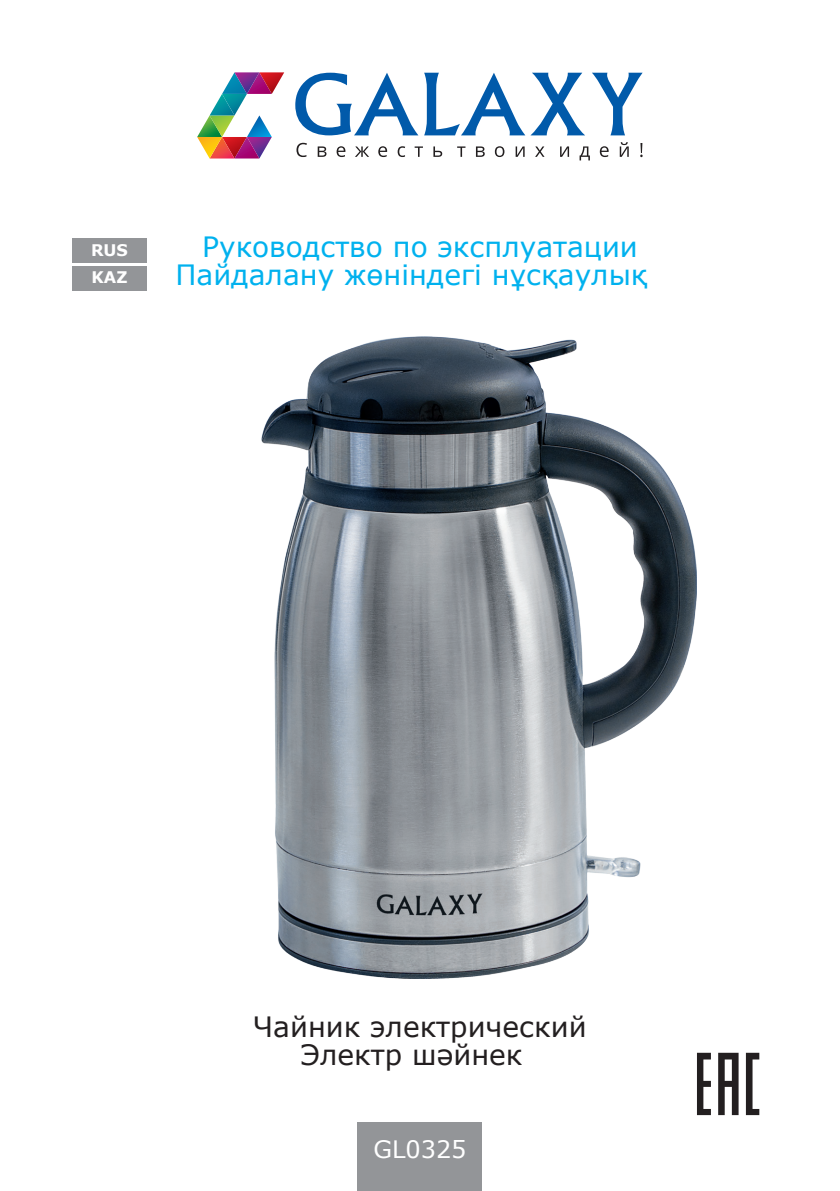
<style>
.page{position:relative;width:840px;height:1191px;background:#fff}
.page>*{position:absolute;margin:0;border:0;box-sizing:border-box;transform-origin:0 0}
.t1{font:28px/28px "Verdana";color:#00b1ee}
.t2{font:28px/28px "Verdana";color:#231f20}
.t3{font:24px "Verdana";color:#fff}
.t4{font:700 16px "Verdana";color:#fff}
</style>
<div class="page">
<svg style="left:295px;top:73px;width:347px;height:62px"></svg>
<svg style="left:296px;top:142px;width:346px;height:18px"></svg>
<img style="left:197px;top:72px;width:87px;height:86px">
<div style="left:358px;top:1122px;width:124px;height:69px;background:#939598"></div>
<div style="left:72px;top:266px;width:75px;height:24px;background:#939598"></div>
<div style="left:72px;top:238px;width:75px;height:25px;background:#939598"></div>
<svg style="left:697px;top:1052px;width:61px;height:63px"></svg>
<img style="left:261px;top:337px;width:435px;height:641px">
<p class="t4" style="left:91px;top:239px;width:38px">RUS</p>
<p class="t4" style="left:92px;top:266px;width:37px">KAZ</p>
<p class="t1" style="left:175px;top:232px;width:473px;text-indent:27px">Руководство по эксплуатации<br>Пайдалану жөніндегі нұсқаулық</p>
<p class="t2" style="left:300px;top:1012px;width:287px;text-indent:-47px">Чайник электрический<br>Электр шәйнек</p>
<p class="t3" style="left:373px;top:1132px;width:95px">GL0325</p>
</div>
